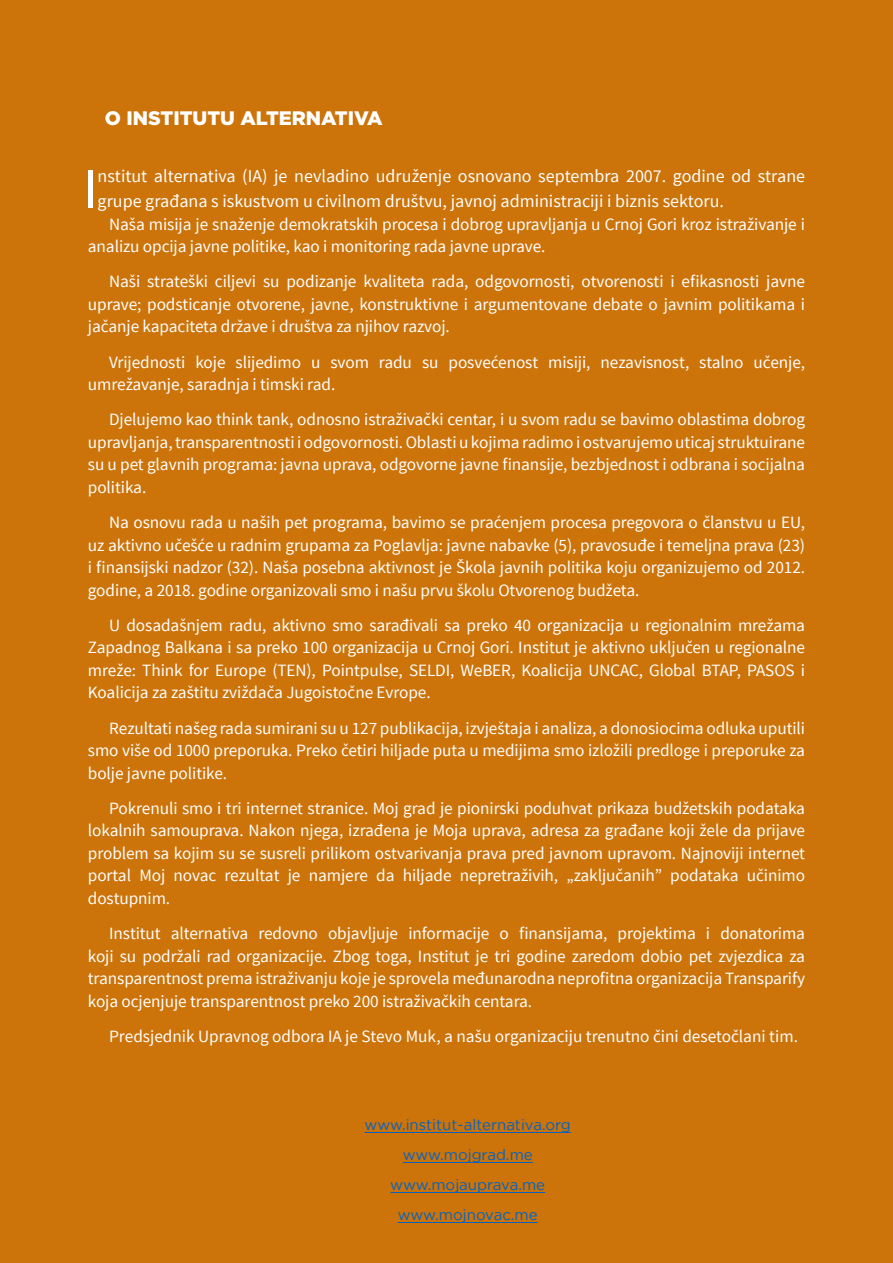
<style>
.page{position:relative;width:893px;height:1263px;background:#cc7309}
.page>*{position:absolute;margin:0;border:0;box-sizing:border-box;transform-origin:0 0}
.t1{font:56.85px "Source Sans Pro";color:#fff}
.t2{font:900 19.5px "Gotham";color:#fff}
.t3{font:18px/25.5px "Source Sans Pro";color:#fff}
.t4{font:17.25px/22.5px "Source Sans Pro";letter-spacing:-.005em;color:#fff;text-align:justify}
.t5{font:15px/30px "Gotham";color:#0563c1;text-align:center}
</style>
<div class="page">
<hr style="left:365px;top:1132px;width:206px;height:1px;background:#0563c1">
<hr style="left:403px;top:1162px;width:130px;height:1px;background:#0563c1">
<hr style="left:390px;top:1192px;width:155px;height:1px;background:#0563c1">
<hr style="left:398px;top:1222px;width:140px;height:1px;background:#0563c1">
<p class="t2" style="left:105px;top:105px;width:279px">O INSTITUTU ALTERNATIVA</p>
<h1 class="t1" style="left:83px;top:153px;width:16px">I</h1>
<p class="t3" style="left:98px;top:163px;width:709px">nstitut alternativa (IA) je nevladino udruženje osnovano septembra 2007. godine od strane grupe građana s iskustvom u civilnom društvu, javnoj administraciji i biznis sektoru.</p>
<p class="t4" style="left:88px;top:213px;width:719px;text-indent:21px">Naša misija je snaženje demokratskih procesa i dobrog upravljanja u Crnoj Gori kroz istraživanje i analizu opcija javne politike, kao i monitoring rada javne uprave.</p>
<p class="t4" style="left:88px;top:271px;width:719px;text-indent:21px">Naši strateški ciljevi su podizanje kvaliteta rada, odgovornosti, otvorenosti i efikasnosti javne uprave; podsticanje otvorene, javne, konstruktivne i argumentovane debate o javnim politikama i jačanje kapaciteta države i društva za njihov razvoj.</p>
<p class="t4" style="left:88px;top:351px;width:719px;text-indent:21px">Vrijednosti koje slijedimo u svom radu su posvećenost misiji, nezavisnost, stalno učenje, umrežavanje, saradnja i timski rad.</p>
<p class="t4" style="left:88px;top:409px;width:719px;text-indent:21px">Djelujemo kao think tank, odnosno istraživački centar, i u svom radu se bavimo oblastima dobrog upravljanja, transparentnosti i odgovornosti. Oblasti u kojima radimo i ostvarujemo uticaj struktuirane su u pet glavnih programa: javna uprava, odgovorne javne finansije, bezbjednost i odbrana i socijalna politika.</p>
<p class="t4" style="left:88px;top:511px;width:719px;text-indent:21px">Na osnovu rada u naših pet programa, bavimo se praćenjem procesa pregovora o članstvu u EU, uz aktivno učešće u radnim grupama za Poglavlja: javne nabavke (5), pravosuđe i temeljna prava (23) i finansijski nadzor (32). Naša posebna aktivnost je Škola javnih politika koju organizujemo od 2012. godine, a 2018. godine organizovali smo i našu prvu školu Otvorenog budžeta.</p>
<p class="t4" style="left:88px;top:614px;width:719px;text-indent:21px">U dosadašnjem radu, aktivno smo sarađivali sa preko 40 organizacija u regionalnim mrežama Zapadnog Balkana i sa preko 100 organizacija u Crnoj Gori. Institut je aktivno uključen u regionalne mreže: Think for Europe (TEN), Pointpulse, SELDI, WeBER, Koalicija UNCAC, Global BTAP, PASOS i Koalicija za zaštitu zviždača Jugoistočne Evrope.</p>
<p class="t4" style="left:88px;top:717px;width:719px;text-indent:21px">Rezultati našeg rada sumirani su u 127 publikacija, izvještaja i analiza, a donosiocima odluka uputili smo više od 1000 preporuka. Preko četiri hiljade puta u medijima smo izložili predloge i preporuke za bolje javne politike.</p>
<p class="t4" style="left:88px;top:797px;width:719px;text-indent:21px">Pokrenuli smo i tri internet stranice. Moj grad je pionirski poduhvat prikaza budžetskih podataka lokalnih samouprava. Nakon njega, izrađena je Moja uprava, adresa za građane koji žele da prijave problem sa kojim su se susreli prilikom ostvarivanja prava pred javnom upravom. Najnoviji internet portal Moj novac rezultat je namjere da hiljade nepretraživih, „zaključanih” podataka učinimo dostupnim.</p>
<p class="t4" style="left:88px;top:922px;width:719px;text-indent:21px">Institut alternativa redovno objavljuje informacije o finansijama, projektima i donatorima koji su podržali rad organizacije. Zbog toga, Institut je tri godine zaredom dobio pet zvjezdica za transparentnost prema istraživanju koje je sprovela međunarodna neprofitna organizacija Transparify koja ocjenjuje transparentnost preko 200 istraživačkih centara.</p>
<p class="t4" style="left:109px;top:1025px;width:690px">Predsjednik Upravnog odbora IA je Stevo Muk, a našu organizaciju trenutno čini desetočlani tim.</p>
<p class="t5" style="left:365px;top:1110px;width:208px">www.institut-alternativa.org www.mojgrad.me www.mojauprava.me www.mojnovac.me</p>
</div>
